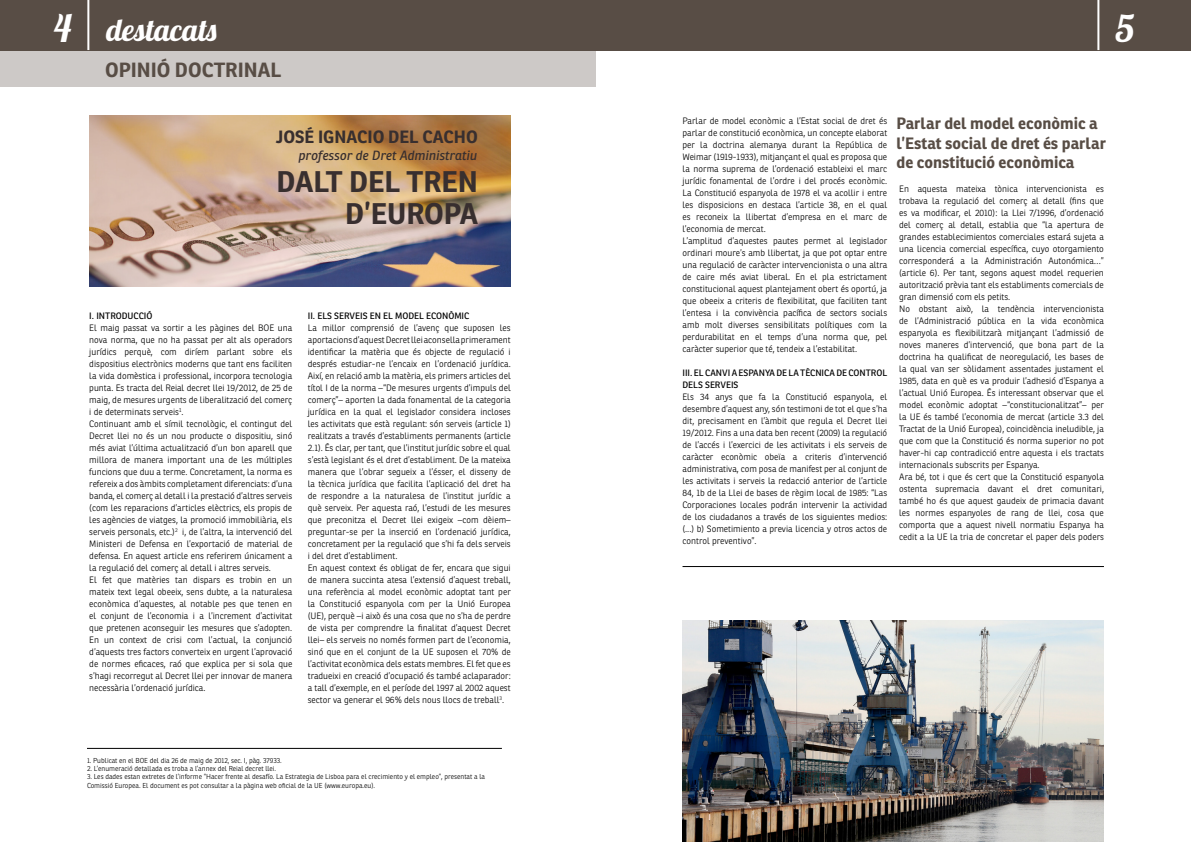
<style>
.page{position:relative;width:1191px;height:842px;background:#fff}
.page>*{position:absolute;margin:0;border:0;box-sizing:border-box;transform-origin:0 0}
.t1{font:37.6px "Lobster";color:#fff}
.t2{font:30.9px "Lobster";color:#fff}
.t3{font:700 29px "Ronnia";color:#382f2f}
.t4{font:700 20px "Ronnia";color:#584d45}
.t5{font:700 17.3px "Ronnia";color:#382f2f}
.t6{font:700 16px/19.2px "Ronnia";color:#584d45}
.t7{font:italic 13px "Ronnia";color:#382f2f}
.t8{font:300 9px/12px "Ronnia";color:#000}
.t9{font:9px/12px "Ronnia";color:#000}
.t10{font:300 7px/8.4px "Ronnia";color:#000}
.s1{font-size:37.6px}
</style>
<div class="page">
<img style="left:89px;top:115px;width:421px;height:171px">
<div style="left:0;top:0;width:1191px;height:50px;background:#584d45"></div>
<hr style="left:87px;top:0;width:2px;height:50px;background:#fff">
<hr style="left:1097px;top:0;width:2px;height:50px;background:#fff">
<div style="left:0;top:50px;width:595px;height:36px;background:#cdc9c7"></div>
<img style="left:683px;top:620px;width:420px;height:222px">
<hr style="left:87px;top:748px;width:415px;height:1px;background:#000">
<hr style="left:682px;top:566px;width:422px;height:1px;background:#000">
<h2 class="t2" style="left:53px;top:10px;width:166px"><span class="s1">4</span> destacats</h2>
<h1 class="t1" style="left:1115px;top:4px;width:21px">5</h1>
<h3 class="t4" style="left:105px;top:58px;width:178px">opinió doctrinal</h3>
<h3 class="t5" style="left:276px;top:127px;width:203px">José Ig nacio del Cacho</h3>
<h3 class="t7" style="left:298px;top:149px;width:180px">professor de Dret Administratiu</h3>
<h3 class="t3" style="left:276px;top:165px;width:17px">DALT</h3>
<h3 class="t3" style="left:349px;top:165px;width:18px">DEL</h3>
<h3 class="t3" style="left:406px;top:165px;width:19px">TREN</h3>
<h3 class="t3" style="left:345px;top:197px;width:45px">D’EUROPA</h3>
<p class="t9" style="left:89px;top:310px;width:65px">I. INTRODUCCIÓ</p>
<p class="t8" style="left:89px;top:322px;width:204px">El maig passat va sortir a les pàgines del BOE una nova norma, que no ha passat per alt als operadors jurídics perquè, com diríem parlant sobre els dispositius electrònics moderns que tant ens faciliten la vida domèstica i professional, incorpora tecnologia punta. Es tracta del Reial decret llei 19/2012, de 25 de maig, de mesures urgents de liberalització del comerç i de determinats serveis<sup>1</sup>.<br>Continuant amb el símil tecnològic, el contingut del Decret llei no és un nou producte o dispositiu, sinó més aviat l’última actualització d’un bon aparell que millora de manera important una de les múltiples funcions que duu a terme. Concretament, la norma es refereix a dos àmbits completament diferenciats: d’una banda, el comerç al detall i la prestació d’altres serveis (com les reparacions d’articles elèctrics, els propis de les agències de viatges, la promoció immobiliària, els serveis personals, etc.)<sup>2</sup> i, de l’altra, la intervenció del Ministeri de Defensa en l’exportació de material de defensa. En aquest article ens referirem únicament a la regulació del comerç al detall i altres serveis.<br>El fet que matèries tan dispars es trobin en un mateix text legal obeeix, sens dubte, a la naturalesa econòmica d’aquestes, al notable pes que tenen en el conjunt de l’economia i a l’increment d’activitat que pretenen aconseguir les mesures que s’adopten.<br>En un context de crisi com l’actual, la conjunció d’aquests tres factors converteix en urgent l’aprovació de normes eficaces, raó que explica per si sola que s’hagi recorregut al Decret llei per innovar de manera necessària l’ordenació jurídica.</p>
<p class="t9" style="left:308px;top:310px;width:163px">II. ELS SERVEIS EN EL MODEL ECONÒMIC</p>
<p class="t8" style="left:308px;top:322px;width:204px">La millor comprensió de l’avenç que suposen les aportacions d’aquest Decret llei aconsella primerament identificar la matèria que és objecte de regulació i després estudiar-ne l’encaix en l’ordenació jurídica.<br>Així, en relació amb la matèria, els primers articles del títol I de la norma –“De mesures urgents d’impuls del comerç”– aporten la dada fonamental de la categoria jurídica en la qual el legislador considera incloses les activitats que està regulant: són serveis (article 1) realitzats a través d’establiments permanents (article 2.1). És clar, per tant, que l’institut jurídic sobre el qual s’està legislant és el dret d’establiment. De la mateixa manera que l’obrar segueix a l’ésser, el disseny de la tècnica jurídica que facilita l’aplicació del dret ha de respondre a la naturalesa de l’institut jurídic a què serveix. Per aquesta raó, l’estudi de les mesures que preconitza el Decret llei exigeix –com dèiem– preguntar-se per la inserció en l’ordenació jurídica, concretament per la regulació que s’hi fa dels serveis i del dret d’establiment.<br>En aquest context és obligat de fer, encara que sigui de manera succinta atesa l’extensió d’aquest treball, una referència al model econòmic adoptat tant per la Constitució espanyola com per la U nió Europea (UE), perquè –i això és una cosa que no s’ha de perdre de vista per comprendre la finalitat d’aquest Decret llei– els serveis no només formen part de l’economia, sinó que en el conjunt de la UE suposen el 70% de l’activitat econòmica dels estats membres. El fet que es tradueixi en creació d’ocupació és també aclaparador: a tall d’exemple, en el període del 1997 al 2002 aquest sector va generar el 96% dels nous llocs de treball<sup>3</sup>.</p>
<p class="t10" style="left:87px;top:756px;width:196px">1. Publicat en el BOE del dia 26 de maig de 2012, sec. I, pàg. 37933.</p>
<p class="t10" style="left:87px;top:764px;width:191px">2. L’enumeració detallada es troba a l’annex del Reial decret llei.</p>
<p class="t10" style="left:87px;top:773px;width:400px">3. Les dades estan extretes de l’informe “Hacer frente al desafío. La Estrategia de Lisboa para el crecimiento y el empleo”, presentat a la<br>Comissió Europea. El document es pot consultar a la pàgina web oficial de la UE (www.europa.eu).</p>
<p class="t8" style="left:682px;top:115px;width:206px">Parlar de model econòmic a l’Estat social de dret és parlar de constitució econòmica, un concepte elaborat per la doctrina alemanya durant la República de Weimar (1919-1933), mitjançant el qual es proposa que la norma suprema de l’ordenació estableixi el marc jurídic fonamental de l’ordre i del procés econòmic.<br>La Constitució espanyola de 1978 el va acollir i entre les disposicions en destaca l’article 38, en el qual es reconeix la llibertat d’empresa en el marc de l’economia de mercat.<br>L’amplitud d’aquestes pautes permet al legislador ordinari moure’s amb llibertat, ja que pot optar entre una regulació de caràcter intervencionista o una altra de caire més aviat liberal. En el pla estrictament constitucional aquest plantejament obert és oportú, ja que obeeix a criteris de flexibilitat, que faciliten tant l’entesa i la convivència pacífica de sectors socials amb molt diverses sensibilitats polítiques com la perdurabilitat en el temps d’una norma que, pel caràcter superior que té, tendeix a l’estabilitat.</p>
<p class="t9" style="left:682px;top:367px;width:206px">III. EL CANVI A ESPANYA DE LA TÈCNICA DE CONTROL<br>DELS SERVEIS</p>
<p class="t8" style="left:682px;top:391px;width:206px;text-align:justify">Els 34 anys que fa la Constitució espanyola, el desembre d’aquest any, són testimoni de tot el que s’ha dit, precisament en l’àmbit que regula el Decret llei 19/2012. Fins a una data ben recent (2009) la regulació de l’accés i l’exercici de les activitats i els serveis de caràcter econòmic obeïa a criteris d’intervenció administrativa, com posa de manifest per al conjunt de les activitats i serveis la redacció anterior de l’article 84, 1b de la Llei de bases de règim local de 1985: “Las Corporaciones locales podrán intervenir la actividad de los ciudadanos a través de los siguientes medios: (...) b) Sometimiento a previa licencia y otros actos de control preventivo”.</p>
<h3 class="t6" style="left:896px;top:114px;width:211px">Parlar del model econòmic a l’Estat social de dret és parlar de constitució econòmica</h3>
<p class="t8" style="left:899px;top:183px;width:206px">En aquesta mateixa tònica intervencionista es trobava la regulació del comerç al detall (fins que es va modificar, el 2010): la Llei 7/1996, d’ordenació del comerç al detall, establia que “la apertura de grandes establecimientos comerciales estará sujeta a una licencia comercial específica, cuyo otorgamiento corresponderá a la Administración Autonómica…” (article 6). Per tant, segons aquest model requerien autorització prèvia tant els establiments comercials de gran dimensió com els petits.<br>N o obstant això, la tendència intervencionista de l’Administració pública en la vida econòmica espanyola es flexibilitzarà mitjançant l’admissió de noves maneres d’intervenció, que bona part de la doctrina ha qualificat de neoregulació, les bases de la qual van ser sòlidament assentades justament el 1985, data en què es va produir l’adhesió d’Espanya a l’actual U nió Europea. És interessant observar que el model econòmic adoptat –“constitucionalitzat”– per la UE és també l’economia de mercat (article 3.3 del Tractat de la U nió Europea), coincidència ineludible, ja que com que la Constitució és norma superior no pot haver-hi cap contradicció entre aquesta i els tractats internacionals subscrits per Espanya.<br>Ara bé, tot i que és cert que la Constitució espanyola ostenta supremacia davant el dret comunitari, també ho és que aquest gaudeix de primacia davant les normes espanyoles de rang de llei, cosa que comporta que a aquest nivell normatiu Espanya ha cedit a la UE la tria de concretar el paper dels poders</p>
</div>
